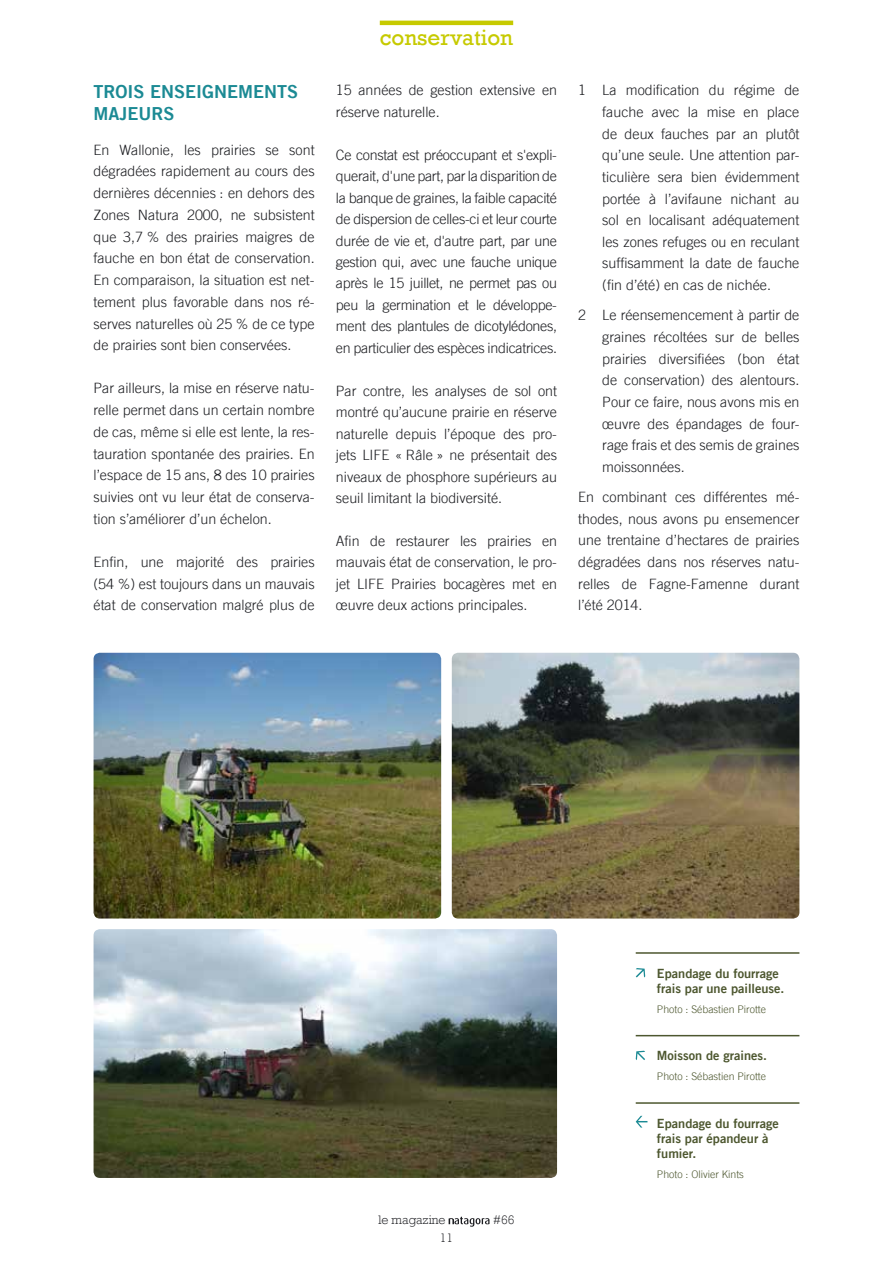
<style>
.page{position:relative;width:893px;height:1263px;background:#fff}
.page>*{position:absolute;margin:0;border:0;box-sizing:border-box;transform-origin:0 0}
.t1{font:22.5px "Rockwell";color:#c6ca00}
.t2{font:18px/21.9px "Trade Gothic Bold Two";color:#1b8a94}
.t3{font:300 14.25px/21.6px "Trade Gothic";color:#1b1c20;text-align:justify}
.t4{font:12.75px/15.3px "Trade Gothic Bold Two";color:#4d572f}
.t5{font:300 12.6px "Rockwell";color:#1b1c20}
.t6{font:300 10.5px "Trade Gothic";color:#4d572f}
</style>
<div class="page">
<img style="left:94px;top:929px;width:463px;height:249px">
<img style="left:452px;top:653px;width:347px;height:265px">
<img style="left:94px;top:653px;width:347px;height:265px">
<hr style="left:636px;top:952px;width:163px;height:2px;background:#4d572f">
<svg style="left:636px;top:968px;width:9px;height:9px"></svg>
<hr style="left:636px;top:1035px;width:163px;height:1px;background:#4d572f">
<svg style="left:636px;top:1051px;width:9px;height:9px"></svg>
<hr style="left:636px;top:1102px;width:163px;height:2px;background:#4d572f">
<svg style="left:636px;top:1116px;width:11px;height:11px"></svg>
<svg style="left:449px;top:1216px;width:40px;height:11px"></svg>
<hr style="left:380px;top:21px;width:133px;height:4px;background:#c6ca00">
<p class="t2" style="left:94px;top:80px;width:206px">Trois enseignements majeurs</p>
<p class="t3" style="left:94px;top:138px;width:223px">En Wallonie, les prairies se sont dégradées rapidement au cours des dernières décennies : en dehors des Zones Natura 2000, ne subsistent que 3,7 % des prairies maigres de fauche en bon état de conservation.<br>En comparaison, la situation est net&shy;tement plus favorable dans nos ré&shy;serves naturelles où 25 % de ce type de prairies sont bien conservées.</p>
<p class="t3" style="left:94px;top:377px;width:223px">Par ailleurs, la mise en réserve natu&shy;relle permet dans un certain nombre de cas, même si elle est lente, la res&shy;tauration spontanée des prairies. En l’espace de 15 ans, 8 des 10 prairies suivies ont vu leur état de conserva&shy;tion s’améliorer d’un échelon.</p>
<p class="t3" style="left:94px;top:551px;width:223px">Enfin, une majorité des prairies (54 %) est toujours dans un mauvais état de conservation malgré plus de</p>
<h1 class="t1" style="left:380px;top:21px;width:135px">conservation</h1>
<p class="t3" style="left:336px;top:79px;width:223px">15 années de gestion extensive en réserve naturelle.</p>
<p class="t3" style="left:336px;top:144px;width:223px">Ce constat est préoccupant et s'expli&shy;querait, d'une part, par la disparition de la banque de graines, la faible capacité de dispersion de celles-ci et leur courte durée de vie et, d'autre part, par une gestion qui, avec une fauche unique après le 15 juillet, ne permet pas ou peu la germination et le développe&shy;ment des plantules de dicotylédones, en particulier des espèces indicatrices.</p>
<p class="t3" style="left:336px;top:380px;width:223px">Par contre, les analyses de sol ont montré qu’aucune prairie en réserve naturelle depuis l’époque des pro&shy;jets LIFE « Râle » ne présentait des niveaux de phosphore supérieurs au seuil limitant la biodiversité.</p>
<p class="t3" style="left:336px;top:530px;width:223px">Afin de restaurer les prairies en mauvais état de conservation, le pro&shy;jet LIFE Prairies bocagères met en œuvre deux actions principales.</p>
<p class="t3" style="left:602px;top:79px;width:199px;text-indent:-24px">1 La modification du régime de fauche avec la mise en place de deux fauches par an plutôt qu’une seule. Une attention par&shy;ticulière sera bien évidemment portée à l’avifaune nichant au sol en localisant adéquatement les zones refuges ou en reculant suffisamment la date de fauche (fin d’été) en cas de nichée.</p>
<p class="t3" style="left:602px;top:304px;width:199px;text-indent:-24px">2 Le réensemencement à partir de graines récoltées sur de belles prairies diversifiées (bon état de conservation) des alentours.<br>Pour ce faire, nous avons mis en œuvre des épandages de four&shy;rage frais et des semis de graines moissonnées.</p>
<p class="t3" style="left:578px;top:486px;width:223px">En combinant ces différentes mé&shy;thodes, nous avons pu ensemencer une trentaine d’hectares de prairies dégradées dans nos réserves natu&shy;relles de Fagne-Famenne durant l’été 2014.</p>
<p class="t5" style="left:378px;top:1211px;width:68px">le magazine</p>
<p class="t5" style="left:493px;top:1211px;width:23px">#66</p>
<p class="t5" style="left:440px;top:1228px;width:15px">11</p>
<p class="t4" style="left:657px;top:965px;width:129px">Epandage du fourrage frais par une pailleuse.</p>
<p class="t6" style="left:657px;top:1003px;width:111px">Photo : Sébastien Pirotte</p>
<p class="t4" style="left:645px;top:1048px;width:123px">Moisson de graines.</p>
<p class="t6" style="left:657px;top:1070px;width:111px">Photo : Sébastien Pirotte</p>
<p class="t4" style="left:657px;top:1115px;width:123px">Epandage du fourrage frais par épandeur à fumier.</p>
<p class="t6" style="left:657px;top:1168px;width:88px">Photo : Olivier Kints</p>
</div>
